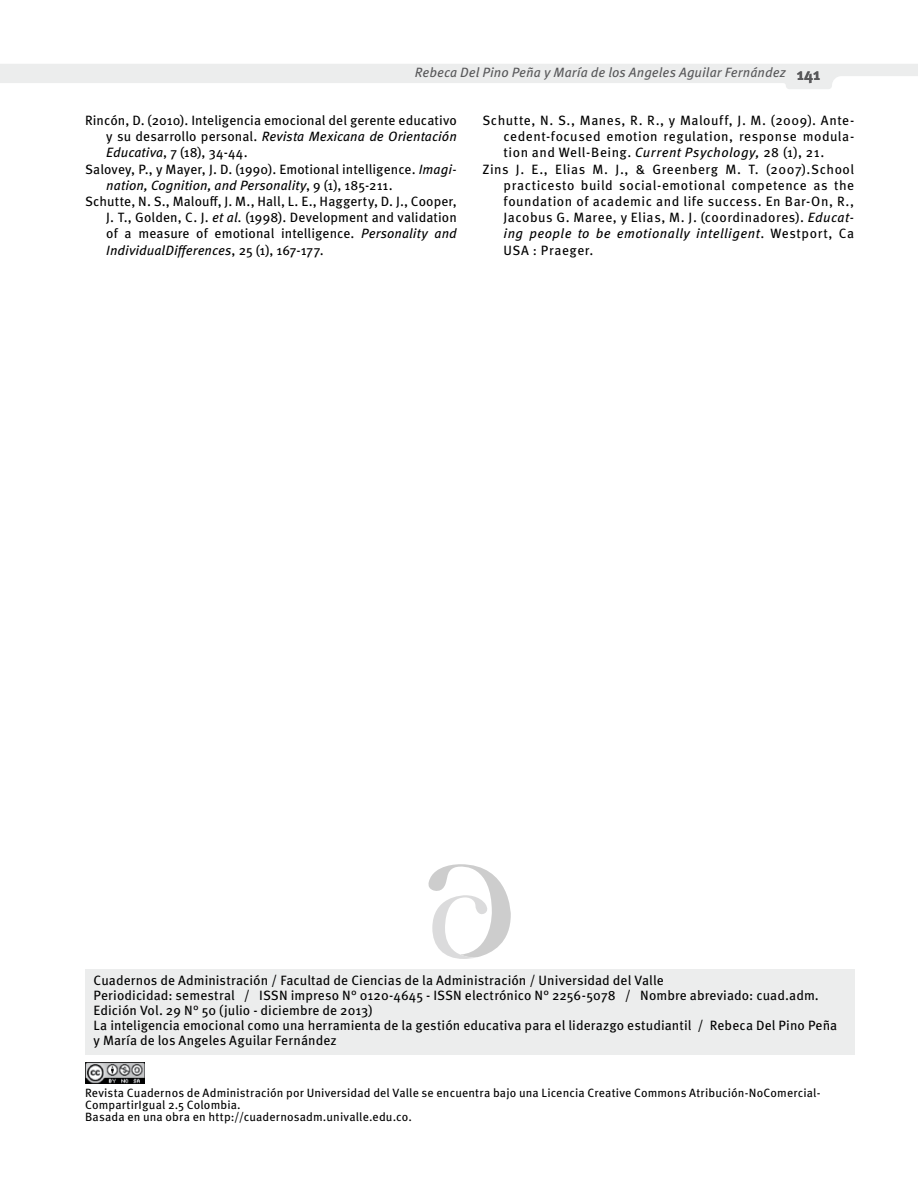
<style>
.page{position:relative;width:918px;height:1188px;background:#fff}
.page>*{position:absolute;margin:0;border:0;box-sizing:border-box;transform-origin:0 0}
.t1{font:13.5px/15px "Meta Pro";letter-spacing:.01em;color:#000}
.t2{font:13.5px "Meta Pro";letter-spacing:.035em;color:#000}
.t3{font:13.5px "Meta Pro";letter-spacing:.04em;color:#000}
.t4{font:italic 13.5px "Meta Pro";letter-spacing:.005em;color:#000}
.t5{font:italic 13.5px "Meta Pro";letter-spacing:.005em;color:#58585a}
.t6{font:italic 13.5px "Meta Pro";letter-spacing:.03em;color:#000}
.t7{font:12px/12px "Meta Pro";letter-spacing:.01em;color:#000}
.s1{font-weight:700;font-style:normal;font-size:16.5px}
.s2{font-style:normal}
.s3{font-style:italic}
</style>
<div class="page">
<svg style="left:0;top:64px;width:918px;height:25px"></svg>
<div style="left:85px;top:970px;width:769px;height:85px;background:#eceded"></div>
<svg style="left:428px;top:864px;width:83px;height:95px"></svg>
<img style="left:85px;top:1063px;width:59px;height:20px">
<p class="t5" style="left:415px;top:64px;width:407px">Rebeca Del Pino Peña y María de los Angeles Aguilar Fernández <span class="s1">141</span></p>
<p class="t1" style="left:85px;top:113px;width:373px">Rincón, D. (2010). Inteligencia emocional del gerente educativo</p>
<p class="t4" style="left:106px;top:128px;width:352px"><span class="s2">y su desarrollo personal.</span> Revista Mexicana de Orientación</p>
<p class="t1" style="left:106px;top:146px;width:143px"><span class="s3">Educativa</span>, 7 (18), 34-44.</p>
<p class="t1" style="left:85px;top:162px;width:373px">Salovey, P., y Mayer, J. D. (1990). Emotional intelligence. <span class="s3">Imagi-</span></p>
<p class="t4" style="left:106px;top:176px;width:288px">nation, Cognition, and Personality<span class="s2">, 9 (1), 185-211.</span></p>
<p class="t1" style="left:85px;top:194px;width:373px">Schutte, N. S., Malouff, J. M., Hall, L. E., Haggerty, D. J., Cooper,</p>
<p class="t1" style="left:106px;top:210px;width:352px">J. T., Golden, C. J. <span class="s3">et al.</span> (1998). Development and validation</p>
<p class="t1" style="left:106px;top:227px;width:352px">of a measure of emotional intelligence. <span class="s3">Personality and</span></p>
<p class="t4" style="left:106px;top:241px;width:219px">IndividualDifferences<span class="s2">, 25 (1), 167-177.</span></p>
<p class="t3" style="left:482px;top:112px;width:373px">Schutte, N. S., Manes, R. R., y Malouff, J. M. (2009). Ante-</p>
<p class="t3" style="left:504px;top:128px;width:352px">cedent-focused emotion regulation, response modula-</p>
<p class="t2" style="left:504px;top:144px;width:322px">tion and Well-Being. <span class="s3">Current Psychology,</span> 28 (1), 21.</p>
<p class="t3" style="left:482px;top:160px;width:373px">Zins J. E., Elias M. J., &amp; Greenberg M. T. (2007).School</p>
<p class="t2" style="left:504px;top:176px;width:352px">practicesto build social-emotional competence as the</p>
<p class="t2" style="left:504px;top:193px;width:352px">foundation of academic and life success. En Bar-On, R.,</p>
<p class="t2" style="left:504px;top:209px;width:352px">Jacobus G. Maree, y Elias, M. J. (coordinadores). <span class="s3">Educat-</span></p>
<p class="t6" style="left:504px;top:225px;width:352px">ing people to be emotionally intelligent<span class="s2">. Westport, Ca</span></p>
<p class="t3" style="left:504px;top:241px;width:91px">USA : Praeger.</p>
<p class="t1" style="left:94px;top:974px;width:745px">Cuadernos de Administración / Facultad de Ciencias de la Administración / Universidad del Valle<br>Periodicidad: semestral / ISSN impreso N° 0120-4645 - ISSN electrónico N° 2256-5078 / Nombre abreviado: cuad.adm.<br>Edición Vol. 29 N° 50 (julio - diciembre de 2013)<br>La inteligencia emocional como una herramienta de la gestión educativa para el liderazgo estudiantil / Rebeca Del Pino Peña y María de los Angeles Aguilar Fernández</p>
<p class="t7" style="left:85px;top:1087px;width:737px">Revista Cuadernos de Administración por Universidad del Valle se encuentra bajo una Licencia Creative Commons Atribución-NoComercial-<br>CompartirIgual 2.5 Colombia.<br>Basada en una obra en http://cuadernosadm.univalle.edu.co.</p>
</div>
